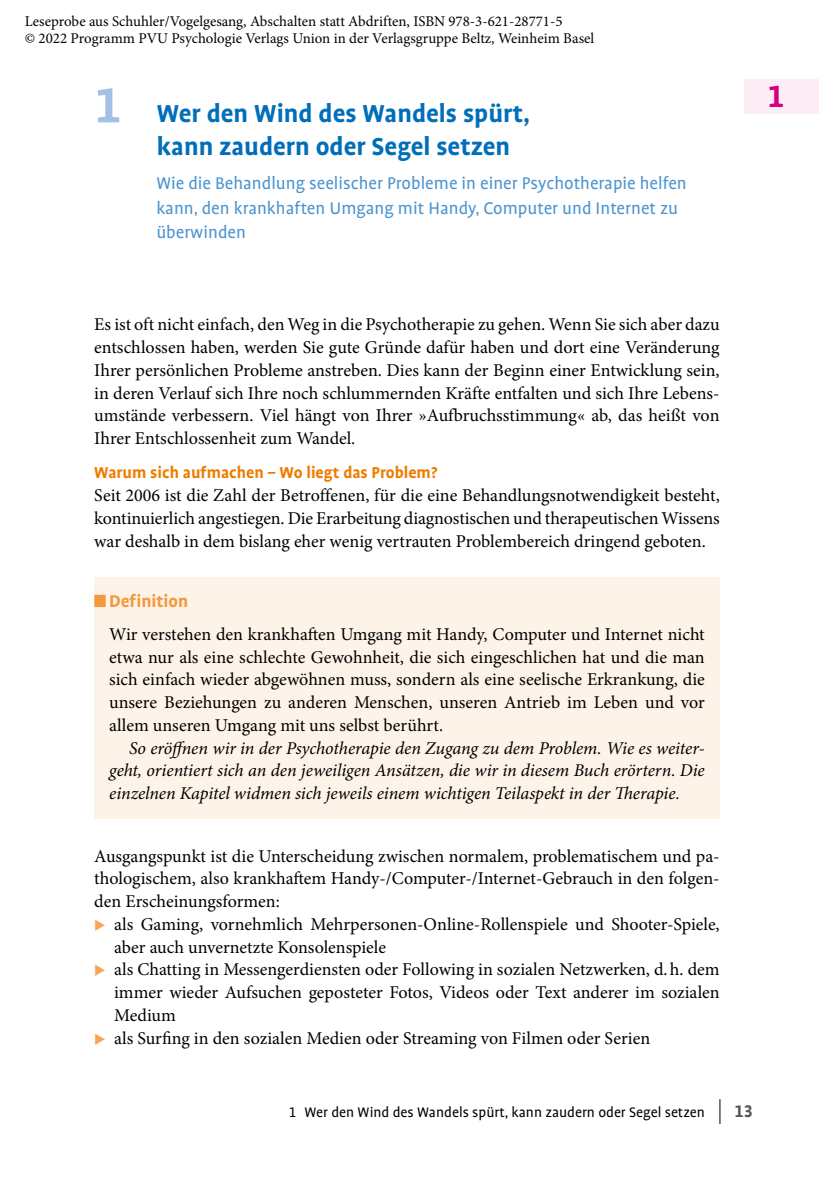
<style>
.page{position:relative;width:819px;height:1191px;background:#fff}
.page>*{position:absolute;margin:0;border:0;box-sizing:border-box;transform-origin:0 0}
.t1{font:700 35px "Profile OT";color:#d6007e}
.t2{font:700 28px/32.4px "Profile OT";color:#006eb9}
.t3{font:19.25px/24.5px "Profile OT";color:#4a93d0}
.t4{font:700 19.25px "Profile OT";color:#f4983d}
.t5{font:700 19.25px "Profile OT";color:#565655}
.t6{font:18.03px/22.8px "Minion Pro";color:#000;text-align:justify}
.t7{font:italic 18.03px "Minion Pro";letter-spacing:-.005em;color:#000}
.t8{font:15.75px "Profile OT";color:#000}
.t9{font:14.88px/17.5px "Minion Pro";color:#000}
.s1{font-size:56px;color:#a4c0e5}
.s2{font-family:"Profile OT";font-weight:700;color:#ef7c00}
</style>
<div class="page">
<svg style="left:719px;top:1099px;width:1px;height:25px"></svg>
<div style="left:744px;top:79px;width:75px;height:35px;background:#fdeef6"></div>
<div style="left:94px;top:577px;width:625px;height:49px;background:#fef3e8"></div>
<div style="left:94px;top:595px;width:12px;height:12px;background:#f4983d"></div>
<div style="left:94px;top:612px;width:625px;height:138px;background:#fef3e8"></div>
<div style="left:94px;top:725px;width:625px;height:94px;background:#fef3e8"></div>
<p class="t9" style="left:25px;top:12px;width:571px">Leseprobe aus Schuhler/Vogelgesang, Abschalten statt Abdriften, ISBN 978-3-621-28771-5<br>© 2022 Programm PVU Psychologie Verlags Union in der Verlagsgruppe Beltz, Weinheim Basel</p>
<p class="t2" style="left:157px;top:99px;width:375px;text-indent:-63px"><span class="s1">1</span> Wer den Wind des Wandels spürt, kann zaudern oder Segel setzen</p>
<p class="t3" style="left:156px;top:172px;width:532px">Wie die Behandlung seelischer Probleme in einer Psychotherapie helfen kann, den krankhaften Umgang mit Handy, Computer und Internet zu überwinden</p>
<p class="t1" style="left:767px;top:77px;width:18px">1</p>
<p class="t6" style="left:94px;top:313px;width:627px">Es ist oft nicht einfach, den Weg in die Psychotherapie zu gehen. Wenn Sie sich aber dazu entschlossen haben, werden Sie gute Gründe dafür haben und dort eine Veränderung Ihrer persönlichen Probleme anstreben. Dies kann der Beginn einer Entwicklung sein, in deren Verlauf sich Ihre noch schlummernden Kräfte entfalten und sich Ihre Lebens&shy;umstände verbessern. Viel hängt von Ihrer »Aufbruchsstimmung« ab, das heißt von Ihrer Entschlossenheit zum Wandel.</p>
<p class="t6" style="left:94px;top:461px;width:627px;text-align:left"><span class="s2">Warum sich aufmachen – Wo liegt das Problem?<br></span>Seit 2006 ist die Zahl der Betroffenen, für die eine Behandlungsnotwendigkeit besteht, kontinuierlich angestiegen. Die Erarbeitung diagnostischen und therapeutischen Wissens war deshalb in dem bislang eher wenig vertrauten Problembereich dringend geboten.</p>
<p class="t4" style="left:109px;top:591px;width:80px">Definition</p>
<p class="t6" style="left:109px;top:622px;width:597px">Wir verstehen den krankhaften Umgang mit Handy, Computer und Internet nicht</p>
<p class="t6" style="left:109px;top:645px;width:597px">etwa nur als eine schlechte Gewohnheit, die sich eingeschlichen hat und die man</p>
<p class="t6" style="left:109px;top:668px;width:597px">sich einfach wieder abgewöhnen muss, sondern als eine seelische Erkrankung, die</p>
<p class="t6" style="left:109px;top:691px;width:597px">unsere Beziehungen zu anderen Menschen, unseren Antrieb im Leben und vor</p>
<p class="t6" style="left:109px;top:713px;width:335px">allem unseren Umgang mit uns selbst berührt.</p>
<p class="t7" style="left:129px;top:735px;width:577px">So eröffnen wir in der Psychotherapie den Zugang zu dem Problem. Wie es weiter-</p>
<p class="t7" style="left:109px;top:758px;width:597px">geht, orientiert sich an den jeweiligen Ansätzen, die wir in diesem Buch erörtern. Die</p>
<p class="t7" style="left:109px;top:781px;width:572px">einzelnen Kapitel widmen sich jeweils einem wichtigen Teilaspekt in der Therapie.</p>
<p class="t6" style="left:94px;top:844px;width:627px">Ausgangspunkt ist die Unterscheidung zwischen normalem, problematischem und pa-</p>
<p class="t6" style="left:94px;top:867px;width:627px">thologischem, also krankhaftem Handy-/Computer-/Internet-Gebrauch in den folgen-</p>
<p class="t6" style="left:94px;top:890px;width:187px">den Erscheinungsformen:</p>
<p class="t6" style="left:114px;top:912px;width:607px">als Gaming, vornehmlich Mehrpersonen-Online-Rollenspiele und Shooter-Spiele,</p>
<p class="t6" style="left:114px;top:935px;width:273px">aber auch unvernetzte Konsolenspiele</p>
<p class="t6" style="left:114px;top:958px;width:607px">als Chatting in Messengerdiensten oder Following in sozialen Netzwerken, d.h. dem</p>
<p class="t6" style="left:114px;top:981px;width:607px">immer wieder Aufsuchen geposteter Fotos, Videos oder Text anderer im sozialen</p>
<p class="t6" style="left:114px;top:1003px;width:63px">Medium</p>
<p class="t6" style="left:114px;top:1026px;width:537px">als Surfing in den sozialen Medien oder Streaming von Filmen oder Serien</p>
<p class="t8" style="left:289px;top:1104px;width:417px">1 Wer den Wind des Wandels spürt, kann zaudern oder Segel setzen</p>
<p class="t5" style="left:734px;top:1100px;width:20px">13</p>
</div>
